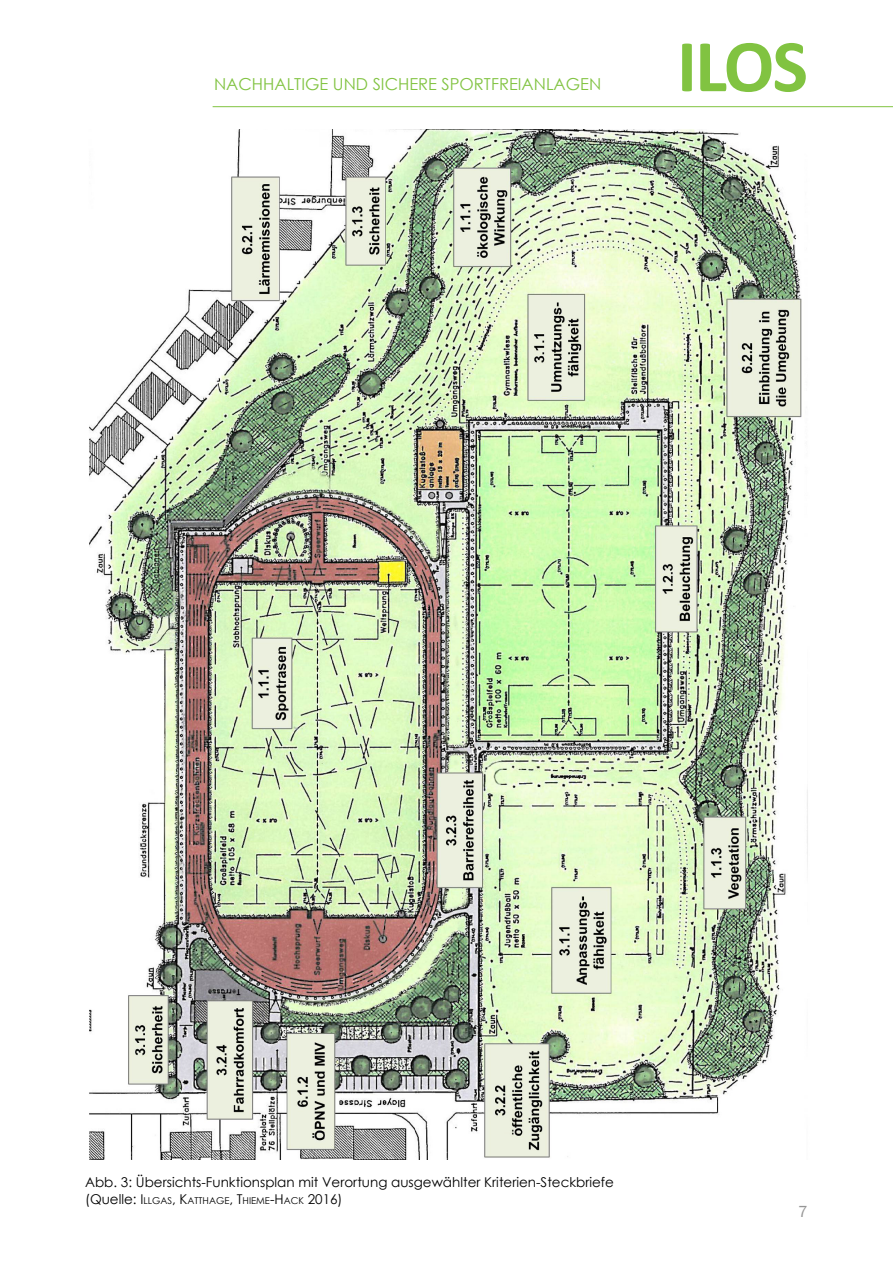
<style>
.page{position:relative;width:893px;height:1263px;background:#fff}
.page>*{position:absolute;margin:0;border:0;box-sizing:border-box;transform-origin:0 0}
.t1{font:700 75px "Calibri";color:#81c341}
.t2{font:16.5px "Century Gothic";color:#81c341}
.t3{font:16.5px "Franklin Gothic";color:#969696}
.t4{font:13.5px "Century Gothic";color:#000}
.t5{font:9.45px "Century Gothic";color:#000}
.s1{font-size:13.5px}
</style>
<div class="page">
<hr style="left:213px;top:106px;width:680px;height:1px;background:#81c341">
<img style="left:89px;top:130px;width:719px;height:1029px">
<p class="t2" style="left:214px;top:73px;width:389px">NACHHALTIGE UND SICHERE SPORTFREIANLAGEN</p>
<h1 class="t1" style="left:677px;top:13px;width:132px">ILOS</h1>
<p class="t4" style="left:85px;top:1173px;width:530px">Abb. 3: Übersichts-Funktionsplan mit Verortung ausgewählter Kriterien-Steckbriefe</p>
<p class="t5" style="left:85px;top:1194px;width:259px"><span class="s1">(Quelle:</span> <span class="s1">I</span> LLGAS<span class="s1">, K</span>ATTHAGE<span class="s1">, T</span>HIEME<span class="s1">-H</span> ACK <span class="s1">2016)</span></p>
<p class="t3" style="left:798px;top:1201px;width:11px">7</p>
</div>
